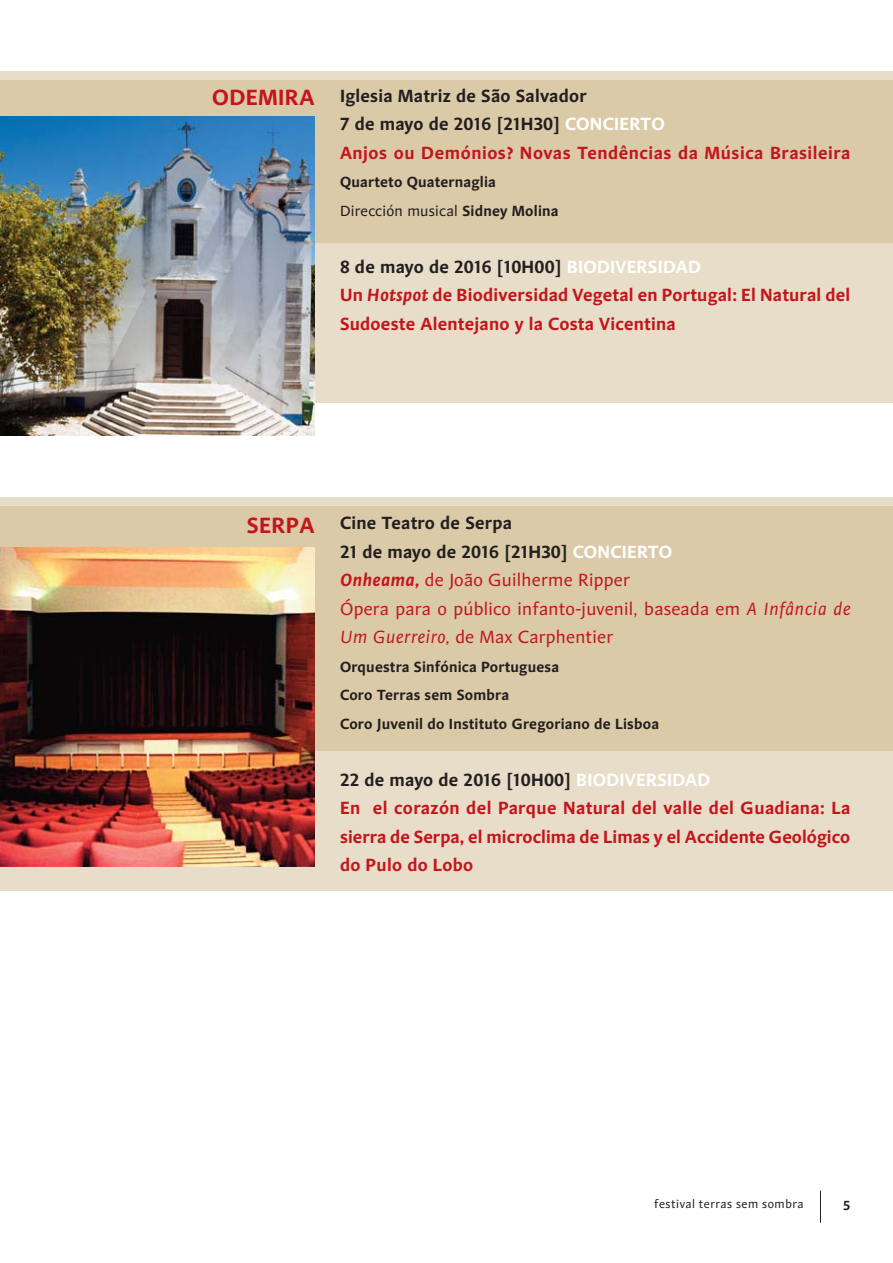
<style>
.page{position:relative;width:893px;height:1263px;background:#fff}
.page>*{position:absolute;margin:0;border:0;box-sizing:border-box;transform-origin:0 0}
.t1{font:700 22.5px "Stella";letter-spacing:.015em;color:#c4151c}
.t2{font:700 18px/28.5px "Stella";letter-spacing:.015em;color:#c4151c}
.t3{font:18px/28.5px "Stella";letter-spacing:.015em;color:#c4151c}
.t4{font:700 15px/28.5px "Stella";letter-spacing:.015em;color:#231f20}
.t5{font:700 13.5px "Stella";color:#231f20}
.t6{font:12px "Stella";letter-spacing:.05em;color:#231f20}
.s1{color:#231f20}
.s2{color:#fff}
.s3{font-weight:400}
.s4{font-style:italic}
.s5{font-weight:700;color:#231f20}
.s6{font-weight:700;color:#fff}
.s7{font-weight:700;font-style:italic}
</style>
<div class="page">
<div style="left:0;top:242px;width:892px;height:161px;background:#e8ddc8"></div>
<div style="left:0;top:71px;width:892px;height:9px;background:#e8ddc8"></div>
<div style="left:0;top:80px;width:892px;height:162px;background:#dbcaa7"></div>
<div style="left:0;top:751px;width:892px;height:140px;background:#e8ddc8"></div>
<div style="left:0;top:498px;width:892px;height:9px;background:#e8ddc8"></div>
<div style="left:0;top:507px;width:892px;height:244px;background:#dbcaa7"></div>
<hr style="left:820px;top:1191px;width:1px;height:32px;background:#231f20">
<img style="left:0;top:117px;width:314px;height:319px">
<img style="left:0;top:548px;width:314px;height:318px">
<p class="t1" style="left:212px;top:88px;width:104px">ODEMIRA</p>
<p class="t2" style="left:340px;top:83px;width:512px"><span class="s1">Iglesia Matriz de São Salvador<br>7 de mayo de 2016 [21H30]</span> <span class="s2">CONCIERTO<br></span>Anjos ou Demónios? Novas Tendências da Música Brasileira</p>
<p class="t4" style="left:340px;top:169px;width:220px">Quarteto Quaternaglia<br><span class="s3">Dirección musical</span> Sidney Molina</p>
<p class="t2" style="left:340px;top:254px;width:512px"><span class="s1">8 de mayo de 2016 [10H00]</span> <span class="s2">BIODIVERSIDAD<br></span>Un <span class="s4">Hotspot</span> de Biodiversidad Vegetal en Portugal: El Natural del<br>Sudoeste Alentejano y la Costa Vicentina</p>
<p class="t1" style="left:247px;top:516px;width:69px">SERPA</p>
<p class="t3" style="left:340px;top:510px;width:512px"><span class="s5">Cine Teatro de Serpa<br>21 de mayo de 2016 [21H30]</span> <span class="s6">CONCIERTO<br></span><span class="s7">Onheama,</span> de João Guilherme Ripper<br>Ópera para o público infanto-juvenil, baseada em <span class="s4">A Infância de Um Guerreiro,</span> de Max Carphentier</p>
<p class="t4" style="left:340px;top:654px;width:320px">Orquestra Sinfónica Portuguesa<br>Coro Terras sem Sombra<br>Coro Juvenil do Instituto Gregoriano de Lisboa</p>
<p class="t2" style="left:340px;top:767px;width:512px"><span class="s1">22 de mayo de 2016 [10H00]</span> <span class="s2">BIODIVERSIDAD<br></span>En el corazón del Parque Natural del valle del Guadiana: La sierra de Serpa, el microclima de Limas y el Accidente Geológico do Pulo do Lobo</p>
<p class="t6" style="left:654px;top:1200px;width:151px">festival terras sem sombra</p>
<p class="t5" style="left:843px;top:1200px;width:9px">5</p>
</div>
